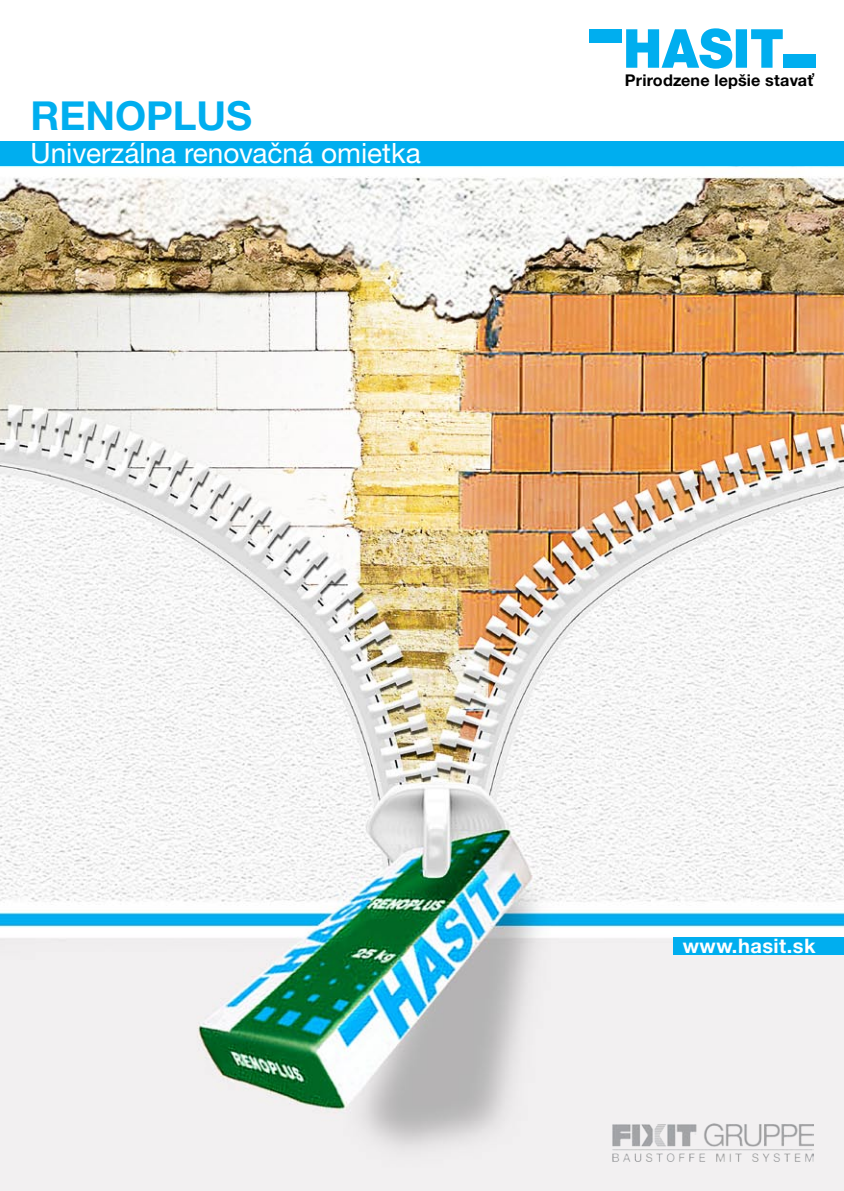
<style>
.page{position:relative;width:844px;height:1191px;background:#fff}
.page>*{position:absolute;margin:0;border:0;box-sizing:border-box;transform-origin:0 0}
.t1{font:700 40px "Helvetica Neue CE";color:#00aeef}
.t2{font:28px "Helvetica Neue CE";color:#fff}
.t3{font:700 20px "Helvetica Neue CE";letter-spacing:.025em;color:#fff}
.t4{font:700 16.2px "Helvetica Neue CE";letter-spacing:.005em;color:#000}
</style>
<div class="page">
<img style="left:0;top:166px;width:843px;height:1025px">
<img style="left:612px;top:1123px;width:201px;height:39px">
<div style="left:0;top:142px;width:843px;height:24px;background:#00aeef"></div>
<div style="left:673px;top:937px;width:170px;height:17px;background:#00aeef"></div>
<svg style="left:626px;top:28px;width:156px;height:41px"></svg>
<div style="left:589px;top:29px;width:33px;height:14px;background:#00aeef"></div>
<div style="left:782px;top:54px;width:33px;height:14px;background:#00aeef"></div>
<h1 class="t1" style="left:30px;top:91px;width:223px">RENOPLUS</h1>
<p class="t2" style="left:30px;top:136px;width:391px">Univerzálna renovačná omietka</p>
<p class="t4" style="left:624px;top:70px;width:190px">Prirodzene lepšie stavať</p>
<p class="t3" style="left:682px;top:933px;width:134px">www.hasit.sk</p>
</div>
